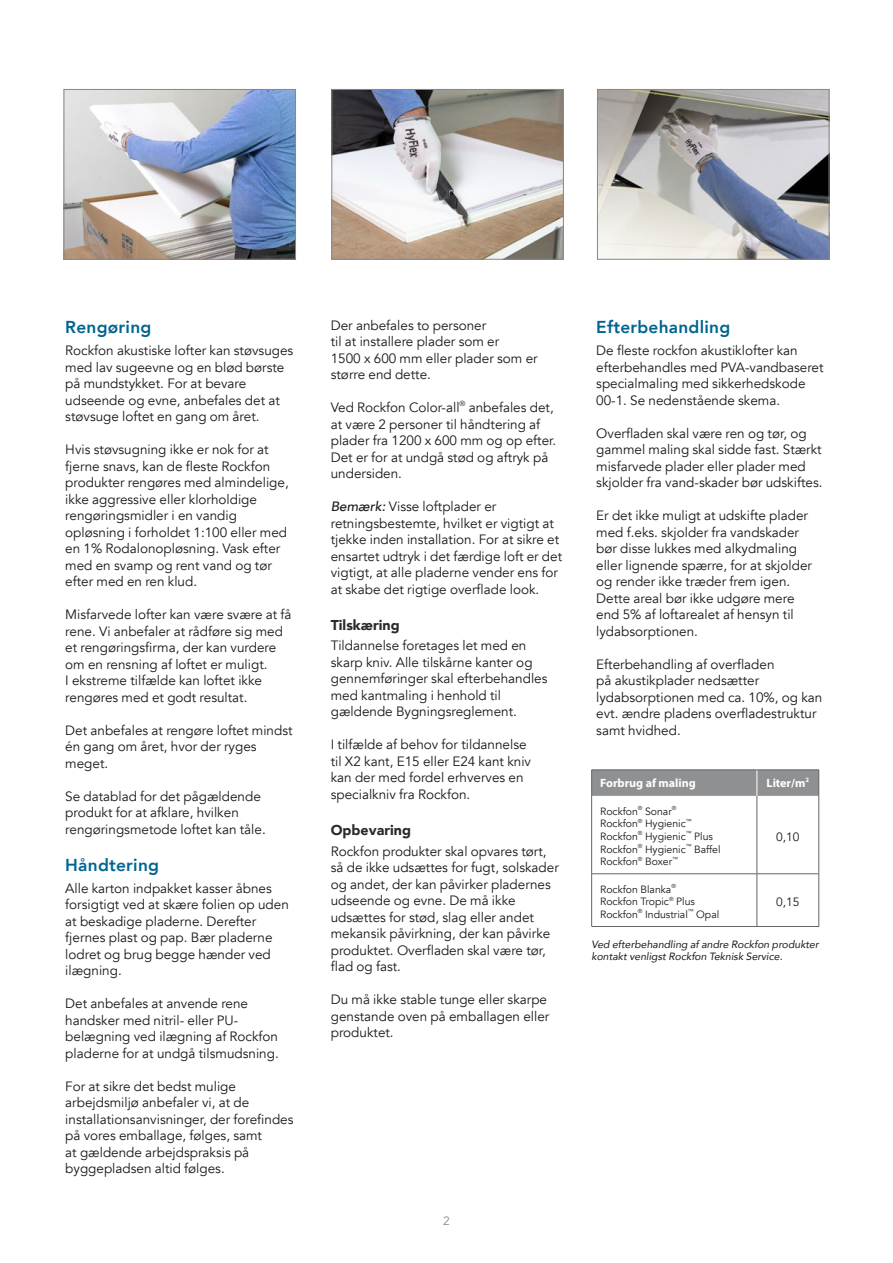
<style>
.page{position:relative;width:893px;height:1263px;background:#fff}
.page>*{position:absolute;margin:0;border:0;box-sizing:border-box;transform-origin:0 0}
.t1{font:800 17.25px "Avenir";letter-spacing:.015em;color:#006490}
.t2{font:900 14.25px "Avenir";color:#2a292c}
.t3{font:13.5px/16.5px "Avenir";color:#1a171c}
.t4{font:700 12px "Myriad Pro";color:#fff}
.t5{font:12px "Avenir";color:#1a171c}
.t6{font:12px "Avenir";color:#87888a}
.t7{font:10.5px/12.6px "Avenir";color:#1a171c}
.t8{font:italic 10.5px/12.6px "Avenir";color:#1a171c}
.t9{font:700 6.6px "Myriad Pro";color:#fff}
.t10{font:5.7px "Avenir";color:#1a171c}
.s1{font-weight:500;font-style:italic}
</style>
<div class="page">
<svg style="left:591px;top:770px;width:228px;height:26px;background:#8f9092"></svg>
<hr style="left:818px;top:796px;width:1px;height:78px;background:#646567">
<hr style="left:818px;top:874px;width:1px;height:52px;background:#646567">
<hr style="left:591px;top:796px;width:1px;height:78px;background:#646567">
<hr style="left:591px;top:874px;width:1px;height:52px;background:#646567">
<hr style="left:757px;top:796px;width:1px;height:78px;background:#646567">
<hr style="left:757px;top:874px;width:1px;height:52px;background:#646567">
<hr style="left:591px;top:873px;width:166px;height:1px;background:#646567">
<hr style="left:757px;top:873px;width:62px;height:1px;background:#646567">
<hr style="left:591px;top:926px;width:166px;height:1px;background:#646567">
<hr style="left:757px;top:926px;width:62px;height:1px;background:#646567">
<img style="left:599px;top:91px;width:228px;height:166px">
<div style="left:597px;top:89px;width:232px;height:170px;border:1px solid #87888a"></div>
<img style="left:66px;top:91px;width:228px;height:166px">
<div style="left:64px;top:89px;width:232px;height:170px;border:1px solid #87888a"></div>
<img style="left:334px;top:91px;width:228px;height:166px">
<div style="left:332px;top:89px;width:232px;height:170px;border:1px solid #87888a"></div>
<p class="t1" style="left:65px;top:314px;width:88px">Rengøring</p>
<p class="t3" style="left:65px;top:342px;width:230px">Rockfon akustiske lofter kan støvsuges med lav sugeevne og en blød børste på mundstykket. For at bevare udseende og evne, anbefales det at støvsuge loftet en gang om året.</p>
<p class="t3" style="left:65px;top:441px;width:225px">Hvis støvsugning ikke er nok for at fjerne snavs, kan de fleste Rockfon produkter rengøres med almindelige, ikke aggressive eller klorholdige rengøringsmidler i en vandig opløsning i forholdet 1:100 eller med en 1% Rodalonopløsning. Vask efter med en svamp og rent vand og tør efter med en ren klud.</p>
<p class="t3" style="left:65px;top:606px;width:228px">Misfarvede lofter kan være svære at få rene. Vi anbefaler at rådføre sig med et rengøringsfirma, der kan vurdere om en rensning af loftet er muligt.<br>I ekstreme tilfælde kan loftet ikke rengøres med et godt resultat.</p>
<p class="t3" style="left:65px;top:722px;width:229px">Det anbefales at rengøre loftet mindst én gang om året, hvor der ryges meget.</p>
<p class="t3" style="left:65px;top:788px;width:202px">Se datablad for det pågældende produkt for at afklare, hvilken rengøringsmetode loftet kan tåle.</p>
<p class="t1" style="left:65px;top:852px;width:95px">Håndtering</p>
<p class="t3" style="left:65px;top:880px;width:225px">Alle karton indpakket kasser åbnes forsigtigt ved at skære folien op uden at beskadige pladerne. Derefter fjernes plast og pap. Bær pladerne lodret og brug begge hænder ved ilægning.</p>
<p class="t3" style="left:65px;top:995px;width:215px">Det anbefales at anvende rene handsker med nitril- eller PU&shy;belægning ved ilægning af Rockfon pladerne for at undgå tilsmudsning.</p>
<p class="t3" style="left:65px;top:1078px;width:230px">For at sikre det bedst mulige arbejdsmiljø anbefaler vi, at de installationsanvisninger, der forefindes på vores emballage, følges, samt<br>at gældende arbejdspraksis på byggepladsen altid følges.</p>
<p class="t3" style="left:331px;top:317px;width:208px">Der anbefales to personer<br>til at installere plader som er<br>1500 x 600 mm eller plader som er større end dette.</p>
<p class="t3" style="left:331px;top:399px;width:227px">Ved Rockfon Color-all<sup>®</sup> anbefales det, at være 2 personer til håndtering af plader fra 1200 x 600 mm og op efter.<br>Det er for at undgå stød og aftryk på undersiden.</p>
<p class="t3" style="left:331px;top:498px;width:233px"><span class="s1">Bemærk:</span> Visse loftplader er retningsbestemte, hvilket er vigtigt at tjekke inden installation. For at sikre et ensartet udtryk i det færdige loft er det vigtigt, at alle pladerne vender ens for at skabe det rigtige overflade look.</p>
<p class="t2" style="left:331px;top:612px;width:70px">Tilskæring</p>
<p class="t3" style="left:331px;top:638px;width:218px">Tildannelse foretages let med en skarp kniv. Alle tilskårne kanter og gennemføringer skal efterbehandles med kantmaling i henhold til gældende Bygningsreglement.</p>
<p class="t3" style="left:331px;top:737px;width:202px">I tilfælde af behov for tildannelse til X2 kant, E15 eller E24 kant kniv kan der med fordel erhverves en specialkniv fra Rockfon.</p>
<p class="t2" style="left:331px;top:818px;width:82px">Opbevaring</p>
<p class="t3" style="left:331px;top:843px;width:230px">Rockfon produkter skal opvares tørt, så de ikke udsættes for fugt, solskader og andet, der kan påvirker pladernes udseende og evne. De må ikke udsættes for stød, slag eller andet mekansik påvirkning, der kan påvirke produktet. Overfladen skal være tør, flad og fast.</p>
<p class="t3" style="left:331px;top:991px;width:220px">Du må ikke stable tunge eller skarpe genstande oven på emballagen eller produktet.</p>
<p class="t1" style="left:596px;top:314px;width:136px">Efterbehandling</p>
<p class="t3" style="left:596px;top:342px;width:229px">De fleste rockfon akustiklofter kan efterbehandles med PVA-vandbaseret specialmaling med sikkerhedskode 00-1. Se nedenstående skema.</p>
<p class="t3" style="left:596px;top:425px;width:228px">Overfladen skal være ren og tør, og gammel maling skal sidde fast. Stærkt misfarvede plader eller plader med skjolder fra vand-skader bør udskiftes.</p>
<p class="t3" style="left:596px;top:507px;width:217px">Er det ikke muligt at udskifte plader med f.eks. skjolder fra vandskader bør disse lukkes med alkydmaling eller lignende spærre, for at skjolder og render ikke træder frem igen.<br>Dette areal bør ikke udgøre mere end 5% af loftarealet af hensyn til lydabsorptionen.</p>
<p class="t3" style="left:596px;top:656px;width:228px">Efterbehandling af overfladen<br>på akustikplader nedsætter lydabsorptionen med ca. 10%, og kan evt. ændre pladens overfladestruktur samt hvidhed.</p>
<p class="t4" style="left:600px;top:775px;width:97px">Forbrug af maling</p>
<p class="t4" style="left:766px;top:775px;width:40px">Liter/m</p>
<p class="t9" style="left:805px;top:775px;width:5px">2</p>
<p class="t7" style="left:600px;top:805px;width:114px">Rockfon<sup>®</sup> Sonar<sup>®<br></sup>Rockfon<sup>®</sup> Hygienic<sup>™<br></sup>Rockfon<sup>®</sup> Hygienic<sup>™</sup> Plus<br>Rockfon<sup>®</sup> Hygienic</p>
<p class="t5" style="left:776px;top:829px;width:25px">0,10</p>
<p class="t10" style="left:686px;top:842px;width:7px">™</p>
<p class="t7" style="left:694px;top:843px;width:28px">Baffel</p>
<p class="t7" style="left:600px;top:855px;width:79px">Rockfon<sup>®</sup> Boxer<sup>™</sup></p>
<p class="t7" style="left:600px;top:883px;width:77px">Rockfon Blanka<sup>®<br></sup>Rockfon Tropic</p>
<p class="t10" style="left:669px;top:895px;width:6px">®</p>
<p class="t7" style="left:600px;top:896px;width:121px;text-indent:76px">Plus<br>Rockfon<sup>®</sup> Industrial<sup>™</sup> Opal</p>
<p class="t5" style="left:776px;top:895px;width:25px">0,15</p>
<p class="t8" style="left:591px;top:938px;width:229px">Ved efterbehandling af andre Rockfon produkter kontakt venligst Rockfon Teknisk Service.</p>
<p class="t6" style="left:443px;top:1213px;width:8px">2</p>
</div>
